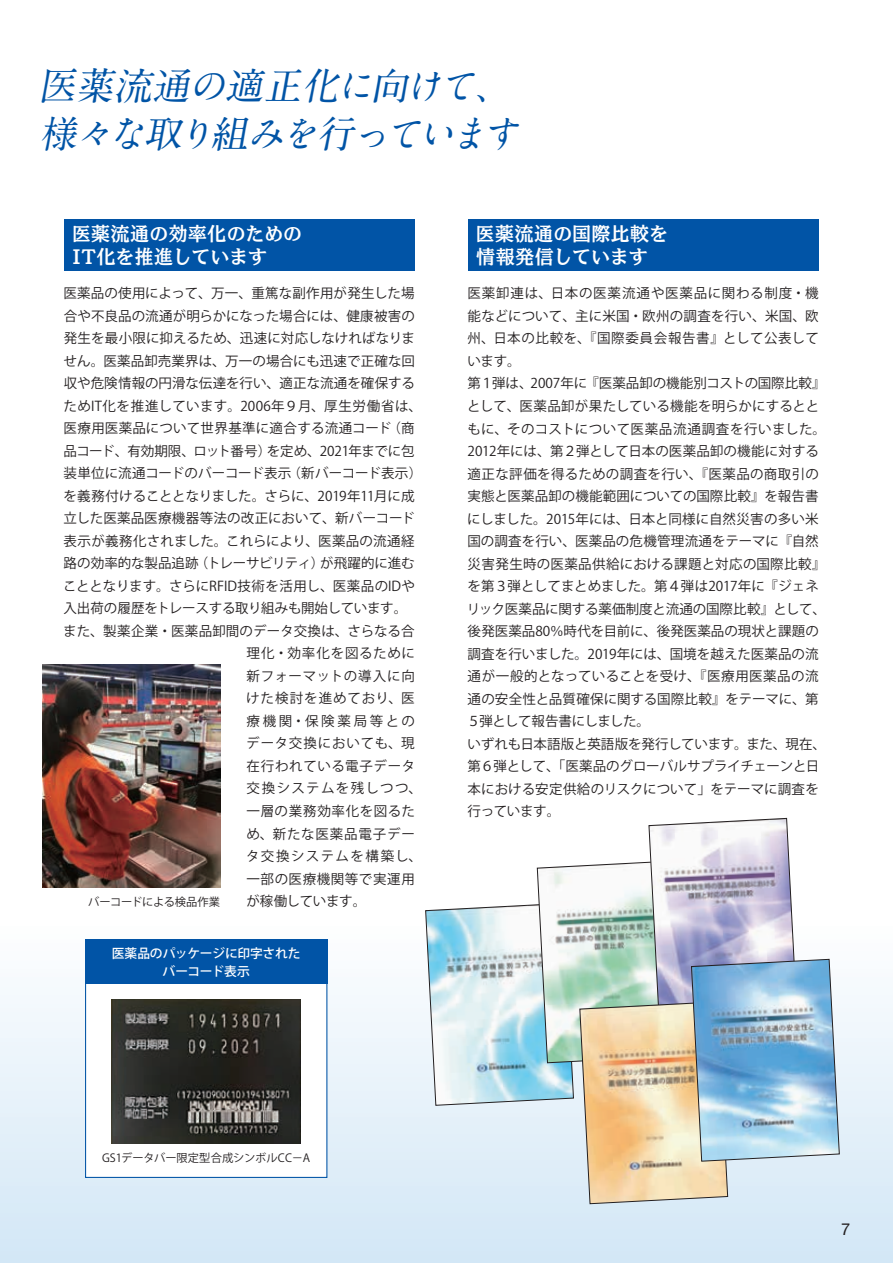
<style>
.page{position:relative;width:893px;height:1263px;background:#fff}
.page>*{position:absolute;margin:0;border:0;box-sizing:border-box;transform-origin:0 0}
.t1{font:italic 700 37.5px/48px "A1 Mincho Std";color:#0154a6}
.t2{font:19.5px/22.5px "Ro NOW Std MB";letter-spacing:-.015em;color:#fff}
.t3{font:16.5px "Helvetica Neue";color:#231f20}
.t4{font:13.5px/22.5px "Koz Go Pr 6 N";letter-spacing:.01em;color:#231f20}
.t5{font:13.5px/22.5px "Koz Go Pr 6 N";letter-spacing:.06em;color:#231f20}
.t6{font:500 12.75px/18px "Koz Go Pr 6 N";letter-spacing:-.01em;color:#fff;text-align:center}
.t7{font:11.25px "Koz Go Pr 6 N";color:#231f20}
</style>
<div class="page">
<div style="left:0;top:923px;width:893px;height:340px;background:linear-gradient(to bottom,#fefeff,#d2e7f6)"></div>
<div style="left:85px;top:939px;width:242px;height:239px;background:#fff;border:1px solid #0154a6"></div>
<img style="left:112px;top:999px;width:189px;height:144px">
<img style="left:43px;top:664px;width:177px;height:224px">
<img style="left:425px;top:818px;width:415px;height:386px">
<div style="left:64px;top:219px;width:351px;height:52px;background:#0154a6"></div>
<div style="left:468px;top:219px;width:351px;height:52px;background:#0154a6"></div>
<div style="left:85px;top:939px;width:242px;height:45px;background:#0154a6"></div>
<h1 class="t1" style="left:38px;top:57px;width:492px">医薬流通の適正化に向けて、様々な取り組みを行っています</h1>
<h2 class="t2" style="left:72px;top:222px;width:232px">医薬流通の効率化のための<br>IT化を推進しています</h2>
<h2 class="t2" style="left:476px;top:222px;width:195px">医薬流通の国際比較を情報発信しています</h2>
<p class="t4" style="left:63px;top:282px;width:361px">医薬品の使用によって、万一、重篤な副作用が発生した場合や不良品の流通が明らかになった場合には、健康被害の発生を最小限に抑えるため、迅速に対応しなければなりません。医薬品卸売業界は、万一の場合にも迅速で正確な回収や危険情報の円滑な伝達を行い、適正な流通を確保するためIT化を推進しています。2006年９月、厚生労働省は、医療用医薬品について世界基準に適合する流通コード（商品コード、有効期限、ロット番号）を定め、2021年までに包装単位に流通コードのバーコード表示（新バーコード表示）を義務付けることとなりました。さらに、2019年11月に成立した医薬品医療機器等法の改正において、新バーコード表示が義務化されました。これらにより、医薬品の流通経路の効率的な製品追跡（トレーサビリティ）が飛躍的に進むこととなります。さらにRFID技術を活用し、医薬品のIDや入出荷の履歴をトレースする取り組みも開始しています。また、製薬企業・医薬品卸間のデータ交換は、さらなる合</p>
<p class="t4" style="left:467px;top:283px;width:361px">医薬卸連は、日本の医薬流通や医薬品に関わる制度・機能などについて、主に米国・欧州の調査を行い、米国、欧州、日本の比較を、『国際委員会報告書』として公表しています。<br>第１弾は、2007年に『医薬品卸の機能別コストの国際比較』として、医薬品卸が果たしている機能を明らかにするとともに、そのコストについて医薬品流通調査を行いました。<br>2012年には、第２弾として日本の医薬品卸の機能に対する適正な評価を得るための調査を行い、『医薬品の商取引の実態と医薬品卸の機能範囲についての国際比較』を報告書にしました。2015年には、日本と同様に自然災害の多い米国の調査を行い、医薬品の危機管理流通をテーマに『自然災害発生時の医薬品供給における課題と対応の国際比較』を第３弾としてまとめました。第４弾は2017年に『ジェネリック医薬品に関する薬価制度と流通の国際比較』として、後発医薬品80％時代を目前に、後発医薬品の現状と課題の調査を行いました。2019年には、国境を越えた医薬品の流通が一般的となっていることを受け、『医療用医薬品の流通の安全性と品質確保に関する国際比較』をテーマに、第<br>５弾として報告書にしました。<br>いずれも日本語版と英語版を発行しています。また、現在、第６弾として、「医薬品のグローバルサプライチェーンと日本における安定供給のリスクについて」をテーマに調査を行っています。</p>
<p class="t5" style="left:246px;top:642px;width:177px">理化・効率化を図るために新フォーマットの導入に向けた検討を進めており、医療機関・保険薬局等とのデータ交換においても、現在行われている電子データ交換システムを残しつつ、一層の業務効率化を図るため、新たな医薬品電子データ交換システムを構築し、一部の医療機関等で実運用が稼働しています。</p>
<p class="t7" style="left:88px;top:896px;width:134px">バーコードによる検品作業</p>
<p class="t6" style="left:112px;top:944px;width:190px">医薬品のパッケージに印字されたバーコード表示</p>
<p class="t7" style="left:102px;top:1151px;width:209px">GS1データバー限定型合成シンボルCC－A</p>
<p class="t3" style="left:841px;top:1219px;width:11px">7</p>
</div>
